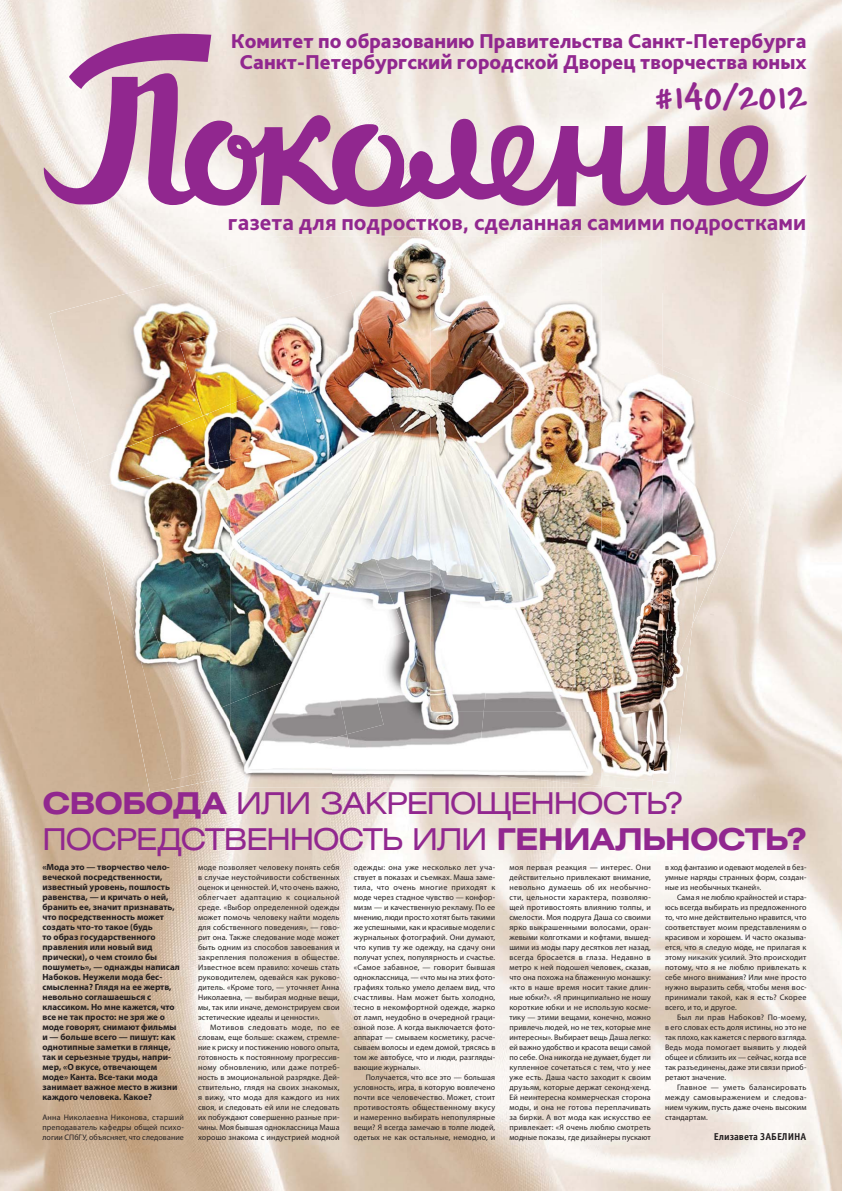
<style>
.page{position:relative;width:842px;height:1191px;background:#fff}
.page>*{position:absolute;margin:0;border:0;box-sizing:border-box;transform-origin:0 0}
.t1{font:700 40px "Andy";color:#91278f}
.t2{font:30px/36px "Helios Ext C";letter-spacing:-.035em;color:#91278f}
.t3{font:800 23px "Bliss Pro";color:#91278f}
.t4{font:800 21px/21px "Bliss Pro";color:#91278f;text-align:center}
.t5{font:700 10px "Officina Sans C";color:#231f20}
.t6{font:700 9px/10px "Myriad Pro";color:#231f20}
.t7{font:8px/10px "Myriad Pro";letter-spacing:.01em;color:#231f20;text-align:justify}
.s1{font-weight:700}
</style>
<div class="page">
<img style="left:0;top:0;width:842px;height:1191px">
<img style="left:50px;top:266px;width:180px;height:197px">
<svg style="left:42px;top:34px;width:765px;height:175px"></svg>
<img style="left:601px;top:293px;width:62px;height:52px">
<img style="left:180px;top:328px;width:50px;height:88px">
<img style="left:663px;top:366px;width:120px;height:259px">
<img style="left:601px;top:345px;width:62px;height:51px">
<img style="left:653px;top:687px;width:40px;height:96px">
<img style="left:662px;top:686px;width:1px;height:26px">
<img style="left:663px;top:553px;width:37px;height:134px">
<img style="left:601px;top:781px;width:52px;height:10px">
<img style="left:601px;top:664px;width:8px;height:48px">
<img style="left:663px;top:401px;width:26px;height:152px">
<img style="left:601px;top:396px;width:62px;height:268px">
<img style="left:601px;top:712px;width:58px;height:69px">
<img style="left:609px;top:664px;width:53px;height:48px">
<img style="left:663px;top:552px;width:12px;height:127px">
<img style="left:614px;top:548px;width:49px;height:137px">
<img style="left:85px;top:463px;width:4px;height:24px">
<img style="left:89px;top:416px;width:113px;height:71px">
<img style="left:202px;top:404px;width:28px;height:58px">
<img style="left:88px;top:487px;width:142px;height:305px">
<img style="left:97px;top:720px;width:133px;height:60px">
<img style="left:95px;top:462px;width:135px;height:258px">
<img style="left:217px;top:460px;width:13px;height:44px">
<img style="left:230px;top:236px;width:371px;height:34px">
<img style="left:276px;top:270px;width:156px;height:23px">
<img style="left:432px;top:270px;width:169px;height:23px">
<img style="left:365px;top:608px;width:67px;height:179px">
<img style="left:432px;top:712px;width:68px;height:75px">
<img style="left:332px;top:734px;width:33px;height:53px">
<img style="left:230px;top:777px;width:102px;height:10px">
<img style="left:500px;top:786px;width:101px;height:1px">
<img style="left:230px;top:258px;width:46px;height:56px">
<img style="left:347px;top:649px;width:37px;height:85px">
<img style="left:430px;top:293px;width:171px;height:104px">
<img style="left:430px;top:397px;width:54px;height:175px">
<img style="left:430px;top:572px;width:54px;height:140px">
<img style="left:275px;top:290px;width:155px;height:318px">
<img style="left:230px;top:314px;width:63px;height:65px">
<img style="left:430px;top:543px;width:16px;height:54px">
<img style="left:593px;top:374px;width:8px;height:13px">
<img style="left:478px;top:712px;width:123px;height:74px">
<img style="left:484px;top:387px;width:117px;height:325px">
<img style="left:497px;top:395px;width:104px;height:264px">
<img style="left:364px;top:608px;width:41px;height:41px">
<img style="left:332px;top:620px;width:32px;height:42px">
<img style="left:293px;top:376px;width:102px;height:244px">
<img style="left:230px;top:379px;width:126px;height:251px">
<img style="left:230px;top:734px;width:121px;height:43px">
<img style="left:230px;top:662px;width:117px;height:103px">
<img style="left:230px;top:504px;width:102px;height:200px">
<img style="left:230px;top:448px;width:96px;height:198px">
<h3 class="t4" style="left:231px;top:30px;width:577px">Комитет по образованию Правительства Санкт-Петербурга<br>Санкт-Петербургский городской Дворец творчества юных</h3>
<h1 class="t1" style="left:654px;top:73px;width:154px">#140/2012</h1>
<h3 class="t3" style="left:228px;top:208px;width:580px">газета для подростков, сделанная самими подростками</h3>
<h2 class="t2" style="left:42px;top:785px;width:766px"><span class="s1">СВОБОДА</span> ИЛИ ЗАКРЕПОЩЕННОСТЬ?<br>ПОСРЕДСТВЕННОСТЬ ИЛИ <span class="s1">ГЕНИАЛЬНОСТЬ?</span></h2>
<p class="t6" style="left:42px;top:862px;width:139px">«Мода это — творчество чело&shy;веческой посредственности, известный уровень, пошлость равенства, — и кричать о ней, бранить ее, значит признавать, что посредственность может создать что-то такое (будь<br>то образ государственного правления или новый вид прически), о чем стоило бы пошуметь», — однажды написал<br>Набоков. Неужели мода бес&shy;смысленна? Глядя на ее жертв, невольно соглашаешься с классиком. Но мне кажется, что все не так просто: не зря же о моде говорят, снимают фильмы и — больше всего — пишут: как однотипные заметки в глянце, так и серьезные труды, напри&shy;мер, «О вкусе, отвечающем моде» Канта. Все-таки мода занимает важное место в жизни каждого человека. Какое?</p>
<p class="t7" style="left:42px;top:1113px;width:143px">Анна Николаевна Никонова, старший преподаватель кафедры общей психо&shy;логии СПбГУ, объясняет, что следование</p>
<p class="t7" style="left:198px;top:863px;width:143px">моде позволяет человеку понять себя в случае неустойчивости собственных оценок и ценностей. И, что очень важно, облегчает адаптацию к социальной среде. «Выбор определенной одежды может помочь человеку найти модель для собственного поведения», — гово&shy;рит она. Также следование моде может быть одним из способов завоевания и закрепления положения в обществе.<br>Известное всем правило: хочешь стать руководителем, одевайся как руково&shy;дитель. «Кроме того, — уточняет Анна Николаевна, — выбирая модные вещи, мы, так или иначе, демонстрируем свои эстетические идеалы и ценности».</p>
<p class="t7" style="left:198px;top:1023px;width:143px;text-indent:12px">Мотивов следовать моде, по ее словам, еще больше: скажем, стремле&shy;ние к риску и постижению нового опыта, готовность к постоянному прогрессив&shy;ному обновлению, или даже потреб&shy;ность в эмоциональной разрядке. Дей&shy;ствительно, глядя на своих знакомых, я вижу, что мода для каждого из них своя, и следовать ей или не следовать их побуждают совершенно разные при&shy;чины. Моя бывшая одноклассница Маша хорошо знакома с индустрией модной</p>
<p class="t7" style="left:354px;top:863px;width:143px">одежды: она уже несколько лет уча&shy;ствует в показах и съемках. Маша заме&shy;тила, что очень многие приходят к моде через стадное чувство — конфор&shy;мизм — и качественную рекламу. По ее мнению, люди просто хотят быть такими же успешными, как и красивые модели с журнальных фотографий. Они думают, что купив ту же одежду, на сдачу они получат успех, популярность и счастье. «Самое забавное, — говорит бывшая одноклассница, — «что мы на этих фото&shy;графиях только умело делаем вид, что счастливы. Нам может быть холодно, тесно в некомфортной одежде, жарко от ламп, неудобно в очередной граци&shy;озной позе. А когда выключается фото&shy;аппарат — смываем косметику, расче&shy;сываем волосы и едем домой, трясясь в том же автобусе, что и люди, разгляды&shy;вающие журналы».</p>
<p class="t7" style="left:354px;top:1073px;width:143px;text-indent:12px">Получается, что все это — большая условность, игра, в которую вовлечено почти все человечество. Может, стоит противостоять общественному вкусу и намеренно выбирать непопулярные вещи? Я всегда замечаю в толпе людей, одетых не как остальные, немодно, и</p>
<p class="t7" style="left:509px;top:863px;width:143px">моя первая реакция — интерес. Они действительно привлекают внимание, невольно думаешь об их необычно&shy;сти, цельности характера, позволяю&shy;щей противостоять влиянию толпы, и смелости. Моя подруга Даша со своими ярко выкрашенными волосами, оран&shy;жевыми колготками и кофтами, вышед&shy;шими из моды пару десятков лет назад, всегда бросается в глаза. Недавно в метро к ней подошел человек, сказав, что она похожа на блаженную монашку: «кто в наше время носит такие длин&shy;ные юбки?». «Я принципиально не ношу короткие юбки и не использую косме&shy;тику — этими вещами, конечно, можно привлечь людей, но не тех, которые мне интересны». Выбирает вещь Даша легко: ей важно удобство и красота вещи самой по себе. Она никогда не думает, будет ли купленное сочетаться с тем, что у нее уже есть. Даша часто заходит к своим друзьям, которые держат секонд-хенд.<br>Ей неинтересна коммерческая сторона моды, и она не готова переплачивать за бирки. А вот мода как искусство ее привлекает: «Я очень люблю смотреть модные показы, где дизайнеры пускают</p>
<p class="t7" style="left:665px;top:863px;width:143px">в ход фантазию и одевают моделей в без&shy;умные наряды странных форм, создан&shy;ные из необычных тканей».</p>
<p class="t7" style="left:665px;top:893px;width:143px;text-indent:12px">Сама я не люблю крайностей и стара&shy;юсь всегда выбирать из предложенного то, что мне действительно нравится, что соответствует моим представлениям о красивом и хорошем. И часто оказыва&shy;ется, что я следую моде, не прилагая к этому никаких усилий. Это происходит потому, что я не люблю привлекать к себе много внимания? Или мне просто нужно выразить себя, чтобы меня вос&shy;принимали такой, как я есть? Скорее всего, и то, и другое.</p>
<p class="t7" style="left:665px;top:1013px;width:143px;text-indent:12px">Был ли прав Набоков? По-моему, в его словах есть доля истины, но это не так плохо, как кажется с первого взгляда.<br>Ведь мода помогает выявить у людей общее и сблизить их — сейчас, когда все так разъединены, даже эти связи приоб&shy;ретают значение.</p>
<p class="t7" style="left:665px;top:1083px;width:143px;text-indent:12px">Главное — уметь балансировать между самовыражением и следова&shy;нием чужим, пусть даже очень высоким стандартам.</p>
<p class="t5" style="left:714px;top:1131px;width:94px">Елизавета ЗАБЕЛИНА</p>
</div>
